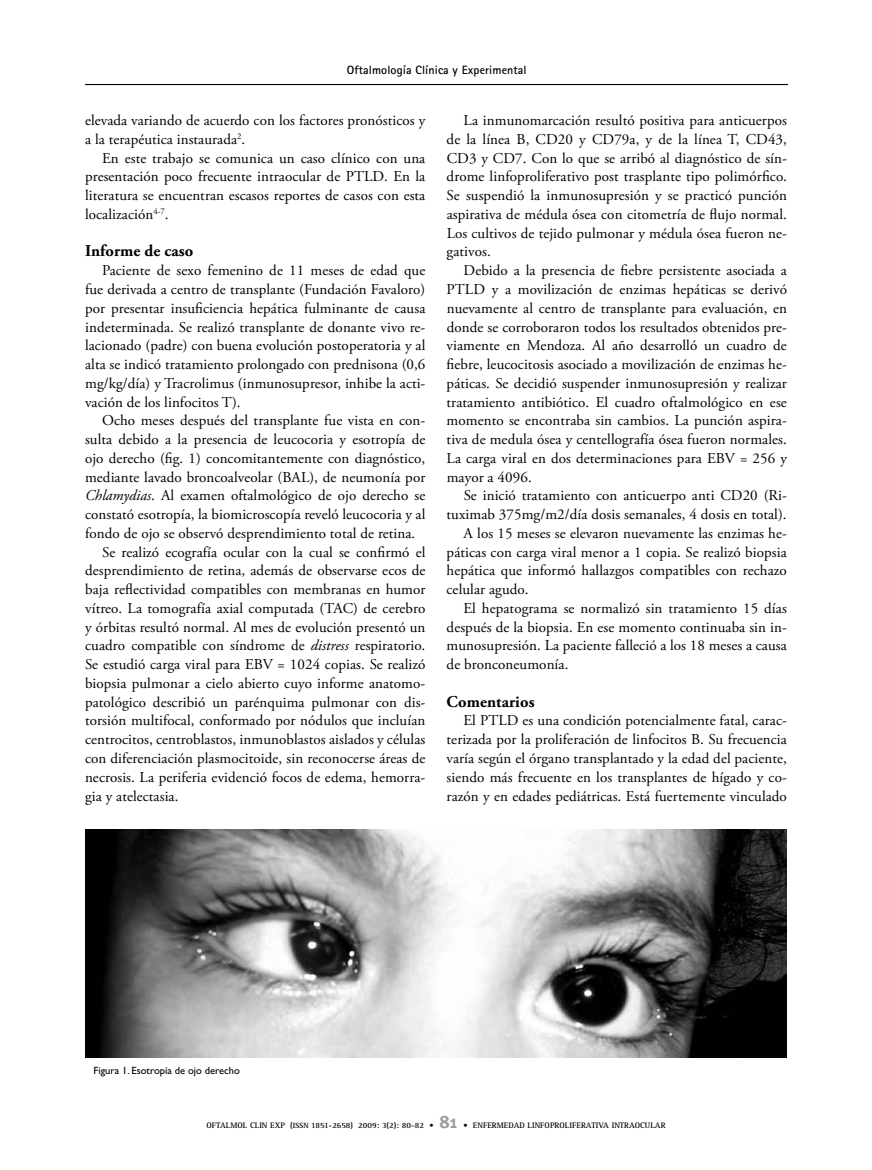
<style>
.page{position:relative;width:872px;height:1170px;background:#fff}
.page>*{position:absolute;margin:0;border:0;box-sizing:border-box;transform-origin:0 0}
.t1{font:700 16.5px "Adobe Garamond Pro";letter-spacing:.005em;color:#000}
.t2{font:15px/18.8px "Adobe Garamond Pro";letter-spacing:.005em;color:#000;text-align:justify}
.t3{font:700 12px "Rotis Sans Serif";letter-spacing:.01em;color:#000}
.t4{font:10.5px "Gill Sans";color:#000}
.t5{font:700 8.25px "Rotis Serif";letter-spacing:.005em;color:#000}
.s1{font-style:italic}
.s2{font-size:7.8px}
.s3{font-family:"Meta";font-size:18px;color:#9c9d9f}
</style>
<div class="page">
<hr style="left:85px;top:84px;width:703px;height:1px;background:#000">
<img style="left:85px;top:829px;width:702px;height:228px">
<p class="t3" style="left:347px;top:62px;width:181px">Oftalmología Clínica y Experimental</p>
<p class="t2" style="left:85px;top:111px;width:342px">elevada variando de acuerdo con los factores pronósticos y</p>
<p class="t2" style="left:85px;top:130px;width:162px">a la terapéutica instaurada<sup>2</sup>.</p>
<p class="t2" style="left:102px;top:149px;width:325px">En este trabajo se comunica un caso clínico con una</p>
<p class="t2" style="left:85px;top:168px;width:342px">presentación poco frecuente intraocular de PTLD. En la</p>
<p class="t2" style="left:85px;top:186px;width:342px">literatura se encuentran escasos reportes de casos con esta</p>
<p class="t2" style="left:85px;top:205px;width:85px">localización<sup>4-7</sup>.</p>
<p class="t1" style="left:85px;top:241px;width:110px">Informe de caso</p>
<p class="t2" style="left:102px;top:261px;width:325px">Paciente de sexo femenino de 11 meses de edad que</p>
<p class="t2" style="left:85px;top:280px;width:342px">fue derivada a centro de transplante (Fundación Favaloro)</p>
<p class="t2" style="left:85px;top:299px;width:342px">por presentar insuficiencia hepática fulminante de causa</p>
<p class="t2" style="left:85px;top:318px;width:342px">indeterminada. Se realizó transplante de donante vivo re-</p>
<p class="t2" style="left:85px;top:336px;width:342px">lacionado (padre) con buena evolución postoperatoria y al</p>
<p class="t2" style="left:85px;top:355px;width:342px">alta se indicó tratamiento prolongado con prednisona (0,6</p>
<p class="t2" style="left:85px;top:374px;width:342px">mg/kg/día) y Tracrolimus (inmunosupresor, inhibe la acti-</p>
<p class="t2" style="left:85px;top:393px;width:157px">vación de los linfocitos T).</p>
<p class="t2" style="left:102px;top:411px;width:325px">Ocho meses después del transplante fue vista en con-</p>
<p class="t2" style="left:85px;top:430px;width:342px">sulta debido a la presencia de leucocoria y esotropía de</p>
<p class="t2" style="left:85px;top:449px;width:342px">ojo derecho (fig. 1) concomitantemente con diagnóstico,</p>
<p class="t2" style="left:85px;top:468px;width:342px">mediante lavado broncoalveolar (BAL), de neumonía por</p>
<p class="t2" style="left:85px;top:486px;width:342px"><span class="s1">Chlamydias</span>. Al examen oftalmológico de ojo derecho se</p>
<p class="t2" style="left:85px;top:505px;width:342px">constató esotropía, la biomicroscopía reveló leucocoria y al</p>
<p class="t2" style="left:85px;top:524px;width:332px">fondo de ojo se observó desprendimiento total de retina.</p>
<p class="t2" style="left:102px;top:543px;width:325px">Se realizó ecografía ocular con la cual se confirmó el</p>
<p class="t2" style="left:85px;top:561px;width:342px">desprendimiento de retina, además de observarse ecos de</p>
<p class="t2" style="left:85px;top:580px;width:342px">baja reflectividad compatibles con membranas en humor</p>
<p class="t2" style="left:85px;top:599px;width:342px">vítreo. La tomografía axial computada (TAC) de cerebro</p>
<p class="t2" style="left:85px;top:618px;width:342px">y órbitas resultó normal. Al mes de evolución presentó un</p>
<p class="t2" style="left:85px;top:636px;width:342px">cuadro compatible con síndrome de <span class="s1">distress</span> respiratorio.</p>
<p class="t2" style="left:85px;top:655px;width:342px">Se estudió carga viral para EBV = 1024 copias. Se realizó</p>
<p class="t2" style="left:85px;top:674px;width:342px">biopsia pulmonar a cielo abierto cuyo informe anatomo-</p>
<p class="t2" style="left:85px;top:693px;width:342px">patológico describió un parénquima pulmonar con dis-</p>
<p class="t2" style="left:85px;top:711px;width:342px">torsión multifocal, conformado por nódulos que incluían</p>
<p class="t2" style="left:85px;top:730px;width:342px">centrocitos, centroblastos, inmunoblastos aislados y células</p>
<p class="t2" style="left:85px;top:749px;width:342px">con diferenciación plasmocitoide, sin reconocerse áreas de</p>
<p class="t2" style="left:85px;top:768px;width:342px">necrosis. La periferia evidenció focos de edema, hemorra-</p>
<p class="t2" style="left:85px;top:786px;width:95px">gia y atelectasia.</p>
<p class="t2" style="left:463px;top:111px;width:325px">La inmunomarcación resultó positiva para anticuerpos</p>
<p class="t2" style="left:446px;top:130px;width:342px">de la línea B, CD20 y CD79a, y de la línea T, CD43,</p>
<p class="t2" style="left:446px;top:149px;width:342px">CD3 y CD7. Con lo que se arribó al diagnóstico de sín-</p>
<p class="t2" style="left:446px;top:168px;width:342px">drome linfoproliferativo post trasplante tipo polimórfico.</p>
<p class="t2" style="left:446px;top:186px;width:342px">Se suspendió la inmunosupresión y se practicó punción</p>
<p class="t2" style="left:446px;top:205px;width:342px">aspirativa de médula ósea con citometría de flujo normal.</p>
<p class="t2" style="left:446px;top:224px;width:342px">Los cultivos de tejido pulmonar y médula ósea fueron ne-</p>
<p class="t2" style="left:446px;top:243px;width:46px">gativos.</p>
<p class="t2" style="left:463px;top:261px;width:325px">Debido a la presencia de fiebre persistente asociada a</p>
<p class="t2" style="left:446px;top:280px;width:342px">PTLD y a movilización de enzimas hepáticas se derivó</p>
<p class="t2" style="left:447px;top:299px;width:342px">nuevamente al centro de transplante para evaluación, en</p>
<p class="t2" style="left:447px;top:318px;width:342px">donde se corroboraron todos los resultados obtenidos pre-</p>
<p class="t2" style="left:446px;top:336px;width:342px">viamente en Mendoza. Al año desarrolló un cuadro de</p>
<p class="t2" style="left:446px;top:355px;width:342px">fiebre, leucocitosis asociado a movilización de enzimas he-</p>
<p class="t2" style="left:446px;top:374px;width:342px">páticas. Se decidió suspender inmunosupresión y realizar</p>
<p class="t2" style="left:446px;top:393px;width:342px">tratamiento antibiótico. El cuadro oftalmológico en ese</p>
<p class="t2" style="left:446px;top:411px;width:342px">momento se encontraba sin cambios. La punción aspira-</p>
<p class="t2" style="left:446px;top:430px;width:342px">tiva de medula ósea y centellografía ósea fueron normales.</p>
<p class="t2" style="left:446px;top:449px;width:342px">La carga viral en dos determinaciones para EBV = 256 y</p>
<p class="t2" style="left:447px;top:468px;width:87px">mayor a 4096.</p>
<p class="t2" style="left:464px;top:486px;width:325px">Se inició tratamiento con anticuerpo anti CD20 (Ri-</p>
<p class="t2" style="left:446px;top:505px;width:341px">tuximab 375mg/m2/día dosis semanales, 4 dosis en total).</p>
<p class="t2" style="left:463px;top:524px;width:325px">A los 15 meses se elevaron nuevamente las enzimas he-</p>
<p class="t2" style="left:446px;top:543px;width:342px">páticas con carga viral menor a 1 copia. Se realizó biopsia</p>
<p class="t2" style="left:446px;top:561px;width:342px">hepática que informó hallazgos compatibles con rechazo</p>
<p class="t2" style="left:446px;top:580px;width:83px">celular agudo.</p>
<p class="t2" style="left:463px;top:599px;width:325px">El hepatograma se normalizó sin tratamiento 15 días</p>
<p class="t2" style="left:446px;top:618px;width:342px">después de la biopsia. En ese momento continuaba sin in-</p>
<p class="t2" style="left:446px;top:636px;width:342px">munosupresión. La paciente falleció a los 18 meses a causa</p>
<p class="t2" style="left:446px;top:655px;width:123px">de bronconeumonía.</p>
<p class="t1" style="left:446px;top:691px;width:89px">Comentarios</p>
<p class="t2" style="left:446px;top:711px;width:342px;text-indent:17px">El PTLD es una condición potencialmente fatal, carac&shy;terizada por la proliferación de linfocitos B. Su frecuencia varía según el órgano transplantado y la edad del paciente, siendo más frecuente en los transplantes de hígado y co&shy;razón y en edades pediátricas. Está fuertemente vinculado</p>
<p class="t4" style="left:94px;top:1064px;width:148px">Figura 1. Esotropía de ojo derecho</p>
<p class="t5" style="left:206px;top:1119px;width:461px">OFTALMOL CLIN EXP (<span class="s2">ISSN</span> 1851-2658) 2009: 3(2): 80-82 • <span class="s3">81</span> • ENFERMEDAD LINFOPROLIFERATIVA INTRAOCULAR</p>
</div>
